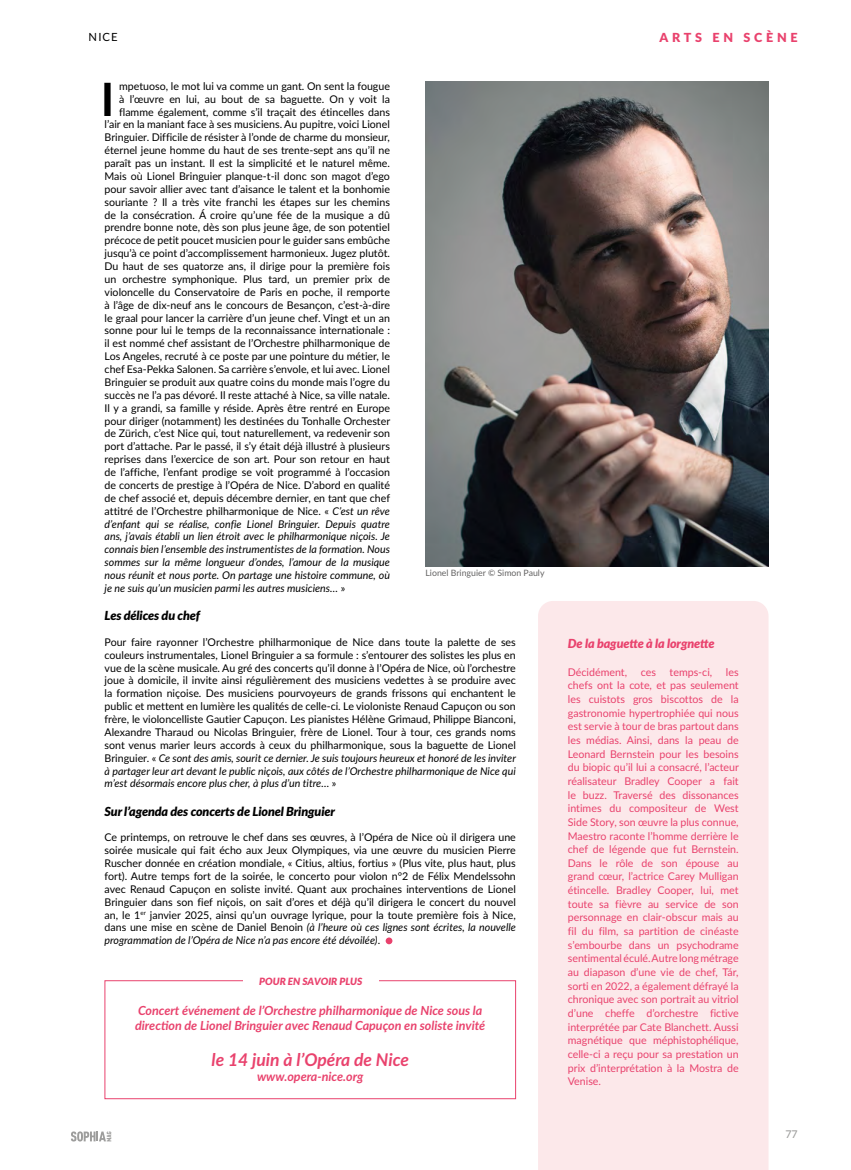
<style>
.page{position:relative;width:851px;height:1170px;background:#fff}
.page>*{position:absolute;margin:0;border:0;box-sizing:border-box;transform-origin:0 0}
.t1{font:700 45.88px "Lato";color:#000}
.t2{font:italic 700 17.5px "Lato";color:#e9426d}
.t3{font:italic 700 12.5px/15px "Lato";color:#e9426d}
.t4{font:italic 900 12.5px "Lato";letter-spacing:-.01em;color:#000}
.t5{font:italic 900 12.5px "Lato";letter-spacing:-.01em;color:#e9426d}
.t6{font:900 12.5px "Lato";letter-spacing:.3em;color:#e9426d}
.t7{font:11.25px "Lato";color:#000}
.t8{font:10.62px/12.9px "Lato";color:#000;text-align:justify}
.t9{font:10.62px/13.6px "Lato";color:#e9426d;text-align:justify}
.t10{font:italic 10.62px "Lato";color:#000}
.t11{font:500 10.62px "Lato";color:#9d9d9c}
.t12{font:italic 900 10px "Lato";color:#e9426d}
.t13{font:8.75px "Lato";color:#646363}
.s1{font-style:italic}
.s2{font-style:normal}
</style>
<div class="page">
<svg style="left:71px;top:1131px;width:40px;height:10px"></svg>
<div style="left:385px;top:937px;width:7px;height:7px;background:#e9426d;border-radius:50%"></div>
<svg style="left:104px;top:980px;width:412px;height:119px"></svg>
<div style="left:243px;top:976px;width:135px;height:15px;background:#fff"></div>
<div style="left:538px;top:601px;width:230px;height:568px;background:#fce8ea"></div>
<img style="left:425px;top:81px;width:343px;height:486px">
<p class="t7" style="left:89px;top:29px;width:31px">NICE</p>
<h1 class="t1" style="left:101px;top:65px;width:15px">I</h1>
<p class="t8" style="left:119px;top:79px;width:272px">mpetuoso, le mot lui va comme un gant. On sent la fougue</p>
<p class="t8" style="left:119px;top:92px;width:272px">à l’œuvre en lui, au bout de sa baguette. On y voit la</p>
<p class="t8" style="left:119px;top:105px;width:272px">flamme également, comme s’il traçait des étincelles dans</p>
<p class="t8" style="left:105px;top:118px;width:287px">l’air en la maniant face à ses musiciens. Au pupitre, voici Lionel</p>
<p class="t8" style="left:105px;top:131px;width:287px">Bringuier. Difficile de résister à l’onde de charme du monsieur,</p>
<p class="t8" style="left:105px;top:143px;width:287px">éternel jeune homme du haut de ses trente-sept ans qu’il ne</p>
<p class="t8" style="left:105px;top:156px;width:287px">paraît pas un instant. Il est la simplicité et le naturel même.</p>
<p class="t8" style="left:105px;top:169px;width:287px">Mais où Lionel Bringuier planque-t-il donc son magot d’ego</p>
<p class="t8" style="left:105px;top:182px;width:287px">pour savoir allier avec tant d’aisance le talent et la bonhomie</p>
<p class="t8" style="left:105px;top:195px;width:287px">souriante ? Il a très vite franchi les étapes sur les chemins</p>
<p class="t8" style="left:105px;top:208px;width:287px">de la consécration. Á croire qu’une fée de la musique a dû</p>
<p class="t8" style="left:105px;top:221px;width:287px">prendre bonne note, dès son plus jeune âge, de son potentiel</p>
<p class="t8" style="left:105px;top:233px;width:287px">précoce de petit poucet musicien pour le guider sans embûche</p>
<p class="t8" style="left:105px;top:246px;width:287px">jusqu’à ce point d’accomplissement harmonieux. Jugez plutôt.</p>
<p class="t8" style="left:105px;top:259px;width:287px">Du haut de ses quatorze ans, il dirige pour la première fois</p>
<p class="t8" style="left:105px;top:272px;width:287px">un orchestre symphonique. Plus tard, un premier prix de</p>
<p class="t8" style="left:105px;top:285px;width:287px">violoncelle du Conservatoire de Paris en poche, il remporte</p>
<p class="t8" style="left:105px;top:298px;width:287px">à l’âge de dix-neuf ans le concours de Besançon, c’est-à-dire</p>
<p class="t8" style="left:105px;top:311px;width:287px">le graal pour lancer la carrière d’un jeune chef. Vingt et un an</p>
<p class="t8" style="left:105px;top:324px;width:287px">sonne pour lui le temps de la reconnaissance internationale :</p>
<p class="t8" style="left:105px;top:336px;width:287px">il est nommé chef assistant de l’Orchestre philharmonique de</p>
<p class="t8" style="left:105px;top:349px;width:287px">Los Angeles, recruté à ce poste par une pointure du métier, le</p>
<p class="t8" style="left:105px;top:362px;width:287px">chef Esa-Pekka Salonen. Sa carrière s’envole, et lui avec. Lionel</p>
<p class="t8" style="left:105px;top:375px;width:287px">Bringuier se produit aux quatre coins du monde mais l’ogre du</p>
<p class="t8" style="left:105px;top:388px;width:287px">succès ne l’a pas dévoré. Il reste attaché à Nice, sa ville natale.</p>
<p class="t8" style="left:105px;top:401px;width:287px">Il y a grandi, sa famille y réside. Après être rentré en Europe</p>
<p class="t8" style="left:105px;top:414px;width:287px">pour diriger (notamment) les destinées du Tonhalle Orchester</p>
<p class="t8" style="left:105px;top:426px;width:287px">de Zürich, c’est Nice qui, tout naturellement, va redevenir son</p>
<p class="t8" style="left:105px;top:439px;width:287px">port d’attache. Par le passé, il s’y était déjà illustré à plusieurs</p>
<p class="t8" style="left:105px;top:452px;width:287px">reprises dans l’exercice de son art. Pour son retour en haut</p>
<p class="t8" style="left:105px;top:465px;width:287px">de l’affiche, l’enfant prodige se voit programmé à l’occasion</p>
<p class="t8" style="left:105px;top:478px;width:287px">de concerts de prestige à l’Opéra de Nice. D’abord en qualité</p>
<p class="t8" style="left:105px;top:491px;width:287px">de chef associé et, depuis décembre dernier, en tant que chef</p>
<p class="t8" style="left:105px;top:504px;width:287px">attitré de l’Orchestre philharmonique de Nice. « <span class="s1">C’est un rêve</span></p>
<p class="t10" style="left:105px;top:516px;width:287px">d’enfant qui se réalise, confie Lionel Bringuier. Depuis quatre</p>
<p class="t10" style="left:105px;top:529px;width:287px">ans, j’avais établi un lien étroit avec le philharmonique niçois. Je</p>
<p class="t10" style="left:105px;top:542px;width:287px">connais bien l’ensemble des instrumentistes de la formation. Nous</p>
<p class="t10" style="left:105px;top:554px;width:287px">sommes sur la même longueur d’ondes, l’amour de la musique</p>
<p class="t10" style="left:105px;top:567px;width:287px">nous réunit et nous porte. On partage une histoire commune, où</p>
<p class="t10" style="left:105px;top:580px;width:242px">je ne suis qu’un musicien parmi les autres musiciens… <span class="s2">»</span></p>
<p class="t4" style="left:105px;top:606px;width:97px">Les délices du chef</p>
<p class="t8" style="left:105px;top:635px;width:413px">Pour faire rayonner l’Orchestre philharmonique de Nice dans toute la palette de ses couleurs instrumentales, Lionel Bringuier a sa formule : s’entourer des solistes les plus en vue de la scène musicale. Au gré des concerts qu’il donne à l’Opéra de Nice, où l’orchestre joue à domicile, il invite ainsi régulièrement des musiciens vedettes à se produire avec la formation niçoise. Des musiciens pourvoyeurs de grands frissons qui enchantent le public et mettent en lumière les qualités de celle-ci. Le violoniste Renaud Capuçon ou son frère, le violoncelliste Gautier Capuçon. Les pianistes Hélène Grimaud, Philippe Bianconi, Alexandre Tharaud ou Nicolas Bringuier, frère de Lionel. Tour à tour, ces grands noms sont venus marier leurs accords à ceux du philharmonique, sous la baguette de Lionel Bringuier. « <span class="s1">Ce sont des amis, sourit ce dernier. Je suis toujours heureux et honoré de les inviter à partager leur art devant le public niçois, aux côtés de l’Orchestre philharmonique de Nice qui m’est désormais encore plus cher, à plus d’un titre…</span> »</p>
<p class="t4" style="left:105px;top:801px;width:232px">Sur l’agenda des concerts de Lionel Bringuier</p>
<p class="t8" style="left:105px;top:830px;width:413px">Ce printemps, on retrouve le chef dans ses œuvres, à l’Opéra de Nice où il dirigera une soirée musicale qui fait écho aux Jeux Olympiques, via une œuvre du musicien Pierre Ruscher donnée en création mondiale, « Citius, altius, fortius » (Plus vite, plus haut, plus fort). Autre temps fort de la soirée, le concerto pour violon n°2 de Félix Mendelssohn avec Renaud Capuçon en soliste invité. Quant aux prochaines interventions de Lionel Bringuier dans son fief niçois, on sait d’ores et déjà qu’il dirigera le concert du nouvel an, le 1<sup>er</sup> janvier 2025, ainsi qu’un ouvrage lyrique, pour la toute première fois à Nice, dans une mise en scène de Daniel Benoin <span class="s1">(à l’heure où ces lignes sont écrites, la nouvelle programmation de l’Opéra de Nice n’a pas encore été dévoilée)</span>.</p>
<p class="t13" style="left:425px;top:566px;width:120px">Lionel Bringuier © Simon Pauly</p>
<p class="t12" style="left:259px;top:973px;width:105px">POUR EN SAVOIR PLUS</p>
<p class="t3" style="left:135px;top:1002px;width:351px">Concert événement de l’Orchestre philharmonique de Nice sous la direction de Lionel Bringuier avec Renaud Capuçon en soliste invité</p>
<h2 class="t2" style="left:211px;top:1046px;width:199px">le 14 juin à l’Opéra de Nice</h2>
<p class="t3" style="left:257px;top:1068px;width:108px">www.opera-nice.org</p>
<p class="t6" style="left:659px;top:28px;width:140px">ARTS EN SCÈNE</p>
<p class="t5" style="left:567px;top:634px;width:148px">De la baguette à la lorgnette</p>
<p class="t9" style="left:567px;top:664px;width:61px">Décidément,</p>
<p class="t9" style="left:640px;top:664px;width:17px">ces</p>
<p class="t9" style="left:669px;top:664px;width:44px">temps-ci,</p>
<p class="t9" style="left:567px;top:664px;width:172px;text-indent:158px">les chefs ont la cote, et pas seulement les cuistots gros biscottos de la gastronomie hypertrophiée qui nous est servie à tour de bras partout dans les médias. Ainsi, dans la peau de Leonard Bernstein pour les besoins du biopic qu’il lui a consacré, l’acteur réalisateur Bradley Cooper a fait le buzz. Traversé des dissonances intimes du compositeur de West Side Story, son œuvre la plus connue, Maestro raconte l’homme derrière le chef de légende que fut Bernstein.<br>Dans le rôle de son épouse au grand cœur, l’actrice Carey Mulligan étincelle. Bradley Cooper, lui, met toute sa fièvre au service de son personnage en clair-obscur mais au fil du film, sa partition de cinéaste s’embourbe dans un psychodrame sentimental éculé. Autre long métrage au diapason d’une vie de chef, Tár, sorti en 2022, a également défrayé la chronique avec son portrait au vitriol d’une cheffe d’orchestre fictive interprétée par Cate Blanchett. Aussi magnétique que méphistophélique, celle-ci a reçu pour sa prestation un prix d’interprétation à la Mostra de Venise.</p>
<p class="t11" style="left:785px;top:1126px;width:14px">77</p>
</div>
